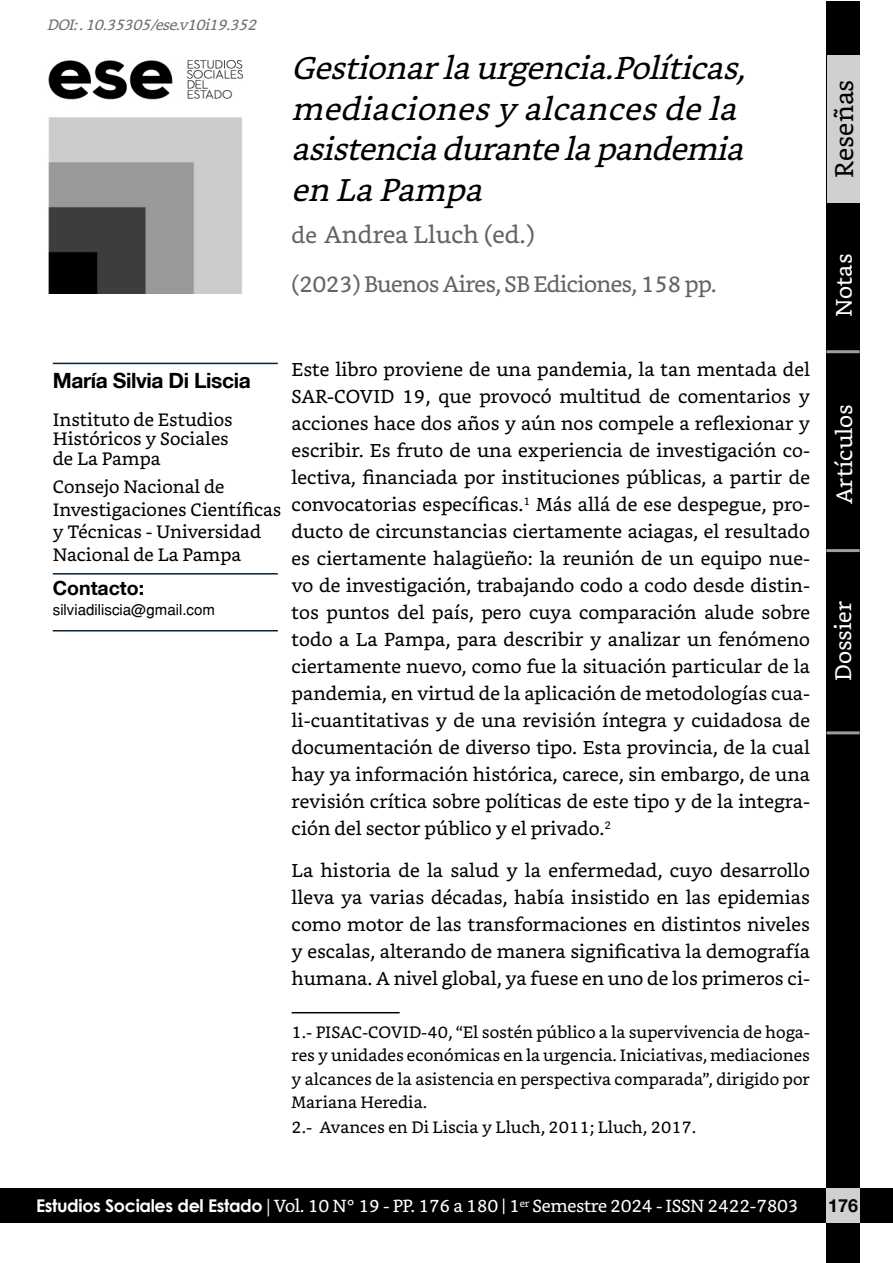
<style>
.page{position:relative;width:893px;height:1263px;background:#fff}
.page>*{position:absolute;margin:0;border:0;box-sizing:border-box;transform-origin:0 0}
.Titulo_principal{font:italic 31.5px/40.5px "Bookerly";color:#000}
.t1{font:25.5px "Bookerly";color:#000}
.Titulo_principal-2{font:24px "Bookerly";color:#646363}
.Titulo_principal-3{font:22.5px "Bookerly";letter-spacing:-.03em;color:#646363}
.t2{font:22.5px "Bookerly";color:#fff}
.Autor{font:700 21px "Helvetica Neue";letter-spacing:-.02em;color:#000}
.Pertinecia_instituci{font:700 19.5px "Helvetica Neue";color:#000}
.Cuerpo{font:18.75px/27px "Bookerly";color:#000;text-align:justify}
.Pertinecia_instituci-2{font:18px/22.5px "Bookerly";color:#000}
.t3{font:700 18px "Helvetica Neue";color:#000}
.t4{font:17.55px "Bookerly";letter-spacing:-.02em;color:#fff}
.Notas_al_pie{font:16.5px/23.2px "Bookerly";color:#000;text-align:justify}
.Cuerpo-2{font:italic 15px "Bookerly";color:#706f6f}
.Pertinecia_instituci-3{font:15px "Helvetica";color:#000}
.s1{font-size:22.5px}
.s2{font-family:"Century Gothic";font-weight:700}
.s3{font-family:"Minion Pro"}
</style>
<div class="page">
<div style="left:0;top:1188px;width:893px;height:34px;background:#000"></div>
<div style="left:826px;top:2px;width:34px;height:1261px;background:#000"></div>
<div style="left:826px;top:55px;width:33px;height:147px;background:#d0d0d0"></div>
<hr style="left:826px;top:350px;width:34px;height:3px;background:#9d9d9c">
<hr style="left:826px;top:549px;width:34px;height:3px;background:#9d9d9c">
<hr style="left:826px;top:731px;width:34px;height:3px;background:#9d9d9c">
<div style="left:826px;top:1188px;width:34px;height:34px;background:#d0d0d0"></div>
<hr style="left:292px;top:1012px;width:108px;height:1px;background:#000">
<hr style="left:53px;top:363px;width:225px;height:1px;background:#062337">
<hr style="left:53px;top:573px;width:225px;height:2px;background:#062337">
<hr style="left:53px;top:630px;width:225px;height:1px;background:#062337">
<img style="left:48px;top:60px;width:195px;height:233px">
<p class="Cuerpo-2" style="left:47px;top:16px;width:216px">DOI:.10.35305/ese.v10i19.352</p>
<h1 class="Titulo_principal" style="left:292px;top:48px;width:466px">Gestionarlaurgencia.Políticas, mediacionesyalcancesdela asistenciadurantelapandemia enLaPampa</h1>
<h1 class="Titulo_principal-2" style="left:292px;top:220px;width:245px"><span class="s1">de</span> Andrea Lluch (ed.)</h1>
<h1 class="Titulo_principal-3" style="left:292px;top:271px;width:427px">(2023) Buenos Aires, SB Ediciones, 158 pp.</h1>
<p class="Autor" style="left:53px;top:368px;width:199px">María Silvia Di Liscia</p>
<p class="Pertinecia_instituci-2" style="left:53px;top:410px;width:181px;line-height:19.5px">Instituto de Estudios<br>Históricos y Sociales</p>
<p class="Pertinecia_instituci-2" style="left:53px;top:447px;width:109px">de La Pampa</p>
<p class="Pertinecia_instituci-2" style="left:53px;top:476px;width:230px">Consejo Nacional de<br>Investigaciones Científicas y Técnicas - Universidad<br>Nacional de La Pampa</p>
<p class="Pertinecia_instituci" style="left:53px;top:576px;width:93px">Contacto:</p>
<p class="Pertinecia_instituci-3" style="left:53px;top:600px;width:164px">silviadiliscia@gmail.com</p>
<p class="Cuerpo" style="left:292px;top:356px;width:520px">Este libro proviene de una pandemia, la tan mentada del SAR-COVID 19, que provocó multitud de comentarios y acciones hace dos años y aún nos compele a reflexionar y escribir. Es fruto de una experiencia de investigación co&shy;lectiva, financiada por instituciones públicas, a partir de convocatorias específicas.<sup>1</sup> Más allá de ese despegue, pro&shy;ducto de circunstancias ciertamente aciagas, el resultado es ciertamente halagüeño: la reunión de un equipo nue&shy;vo de investigación, trabajando codo a codo desde distin&shy;tos puntos del país, pero cuya comparación alude sobre todo a La Pampa, para describir y analizar un fenómeno ciertamente nuevo, como fue la situación particular de la pandemia, en virtud de la aplicación de metodologías cua&shy;li-cuantitativas y de una revisión íntegra y cuidadosa de documentación de diverso tipo. Esta provincia, de la cual hay ya información histórica, carece, sin embargo, de una revisión crítica sobre políticas de este tipo y de la integra&shy;ción del sector público y el privado.<sup>2</sup></p>
<p class="Cuerpo" style="left:292px;top:857px;width:520px">La historia de la salud y la enfermedad, cuyo desarrollo lleva ya varias décadas, había insistido en las epidemias como motor de las transformaciones en distintos niveles y escalas, alterando de manera significativa la demografía humana. A nivel global, ya fuese en uno de los primeros ci-</p>
<p class="Notas_al_pie" style="left:292px;top:1021px;width:520px">1.- PISAC-COVID-40, “El sostén público a la supervivencia de hoga&shy;res y unidades económicas en la urgencia. Iniciativas, mediaciones y alcances de la asistencia en perspectiva comparada”, dirigido por Mariana Heredia.</p>
<p class="Notas_al_pie" style="left:292px;top:1116px;width:406px">2.- Avances en Di Liscia y Lluch, 2011; Lluch, 2017.</p>
<h2 class="t1" style="left:829px;top:178px;width:100px;rotate:-90deg">Reseñas</h2>
<p class="t2" style="left:831px;top:317px;width:65px;rotate:-90deg">Notas</p>
<p class="t2" style="left:831px;top:504px;width:102px;rotate:-90deg">Artículos</p>
<p class="t2" style="left:830px;top:681px;width:82px;rotate:-90deg">Dossier</p>
<p class="t4" style="left:36px;top:1196px;width:764px"><span class="s2">Estudios Sociales del Estado</span> <span class="s3">|</span> Vol. 10 N° 19 - PP. 176 a 180 | 1<sup>er</sup> Semestre 2024 - ISSN 2422-7803</p>
<p class="t3" style="left:828px;top:1194px;width:32px">176</p>
</div>
